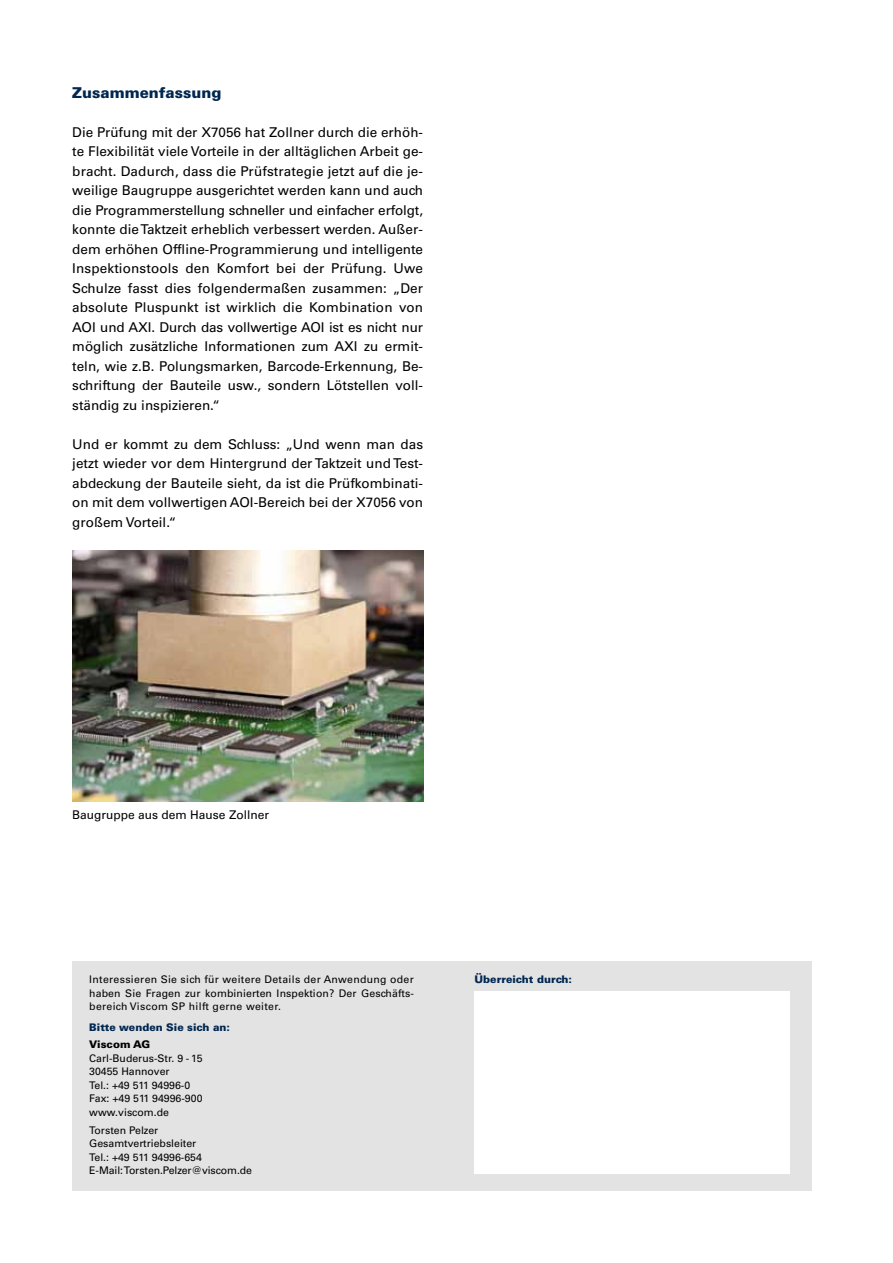
<style>
.page{position:relative;width:893px;height:1263px;background:#fff}
.page>*{position:absolute;margin:0;border:0;box-sizing:border-box;transform-origin:0 0}
._05_Subheadline{font:900 15px "Univers";color:#002750}
._03_Fließtext{font:13.5px/19.5px "Univers";color:#000;text-align:justify}
._04_Bildunterschrift{font:12px "Univers";color:#000}
.appl_-Kasten_letzte{font:10.5px/13.5px "Univers";color:#000;text-align:justify}
.appl_-Kasten_letzte-2{font:900 10.5px "Univers";color:#002750}
.appl_-Kasten_letzte-3{font:900 10.5px "Univers";color:#000}
</style>
<div class="page">
<div style="left:72px;top:961px;width:740px;height:230px;background:#e3e3e3"></div>
<div style="left:474px;top:992px;width:315px;height:182px;background:#fff"></div>
<img style="left:72px;top:550px;width:351px;height:251px">
<p class="_05_Subheadline" style="left:72px;top:83px;width:151px">Zusammenfassung</p>
<p class="_03_Fließtext" style="left:72px;top:122px;width:352px">Die Prüfung mit der X7056 hat Zollner durch die erhöh&shy;te Flexibilität viele Vorteile in der alltäglichen Arbeit ge&shy;bracht. Dadurch, dass die Prüfstrategie jetzt auf die je&shy;weilige Baugruppe ausgerichtet werden kann und auch die Programmerstellung schneller und einfacher erfolgt, konnte die Taktzeit erheblich verbessert werden. Außer&shy;dem erhöhen Offline-Programmierung und intelligente Inspektionstools den Komfort bei der Prüfung. Uwe Schulze fasst dies folgendermaßen zusammen: „Der absolute Pluspunkt ist wirklich die Kombination von AOI und AXI. Durch das vollwertige AOI ist es nicht nur möglich zusätzliche Informationen zum AXI zu ermit&shy;teln, wie z.B. Polungsmarken, Barcode-Erkennung, Be&shy;schriftung der Bauteile usw., sondern Lötstellen voll&shy;ständig zu inspizieren.“</p>
<p class="_03_Fließtext" style="left:72px;top:434px;width:352px">Und er kommt zu dem Schluss: „Und wenn man das jetzt wieder vor dem Hintergrund der Taktzeit und Test&shy;abdeckung der Bauteile sieht, da ist die Prüfkombinati&shy;on mit dem vollwertigen AOI-Bereich bei der X7056 von großem Vorteil.“</p>
<p class="_04_Bildunterschrift" style="left:72px;top:808px;width:198px">Baugruppe aus dem Hause Zollner</p>
<p class="appl_-Kasten_letzte" style="left:89px;top:973px;width:326px">Interessieren Sie sich für weitere Details der Anwendung oder haben Sie Fragen zur kombinierten Inspektion? Der Geschäfts&shy;bereich Viscom SP hilft gerne weiter.</p>
<p class="appl_-Kasten_letzte-2" style="left:89px;top:1020px;width:142px">Bitte wenden Sie sich an:</p>
<p class="appl_-Kasten_letzte-3" style="left:89px;top:1038px;width:62px">Viscom AG</p>
<p class="appl_-Kasten_letzte" style="left:89px;top:1051px;width:115px">Carl-Buderus-Str. 9 - 15</p>
<p class="appl_-Kasten_letzte" style="left:89px;top:1065px;width:82px">30455 Hannover</p>
<p class="appl_-Kasten_letzte" style="left:89px;top:1078px;width:102px">Tel.: +49 511 94996-0</p>
<p class="appl_-Kasten_letzte" style="left:89px;top:1092px;width:115px">Fax: +49 511 94996-900</p>
<p class="appl_-Kasten_letzte" style="left:89px;top:1105px;width:81px">www.viscom.de</p>
<p class="appl_-Kasten_letzte" style="left:89px;top:1123px;width:71px">Torsten Pelzer</p>
<p class="appl_-Kasten_letzte" style="left:89px;top:1137px;width:109px">Gesamtvertriebsleiter</p>
<p class="appl_-Kasten_letzte" style="left:89px;top:1150px;width:114px">Tel.: +49 511 94996-654</p>
<p class="appl_-Kasten_letzte" style="left:89px;top:1164px;width:164px">E-Mail: Torsten.Pelzer@viscom.de</p>
<p class="appl_-Kasten_letzte-2" style="left:475px;top:973px;width:99px">Überreicht durch:</p>
</div>
